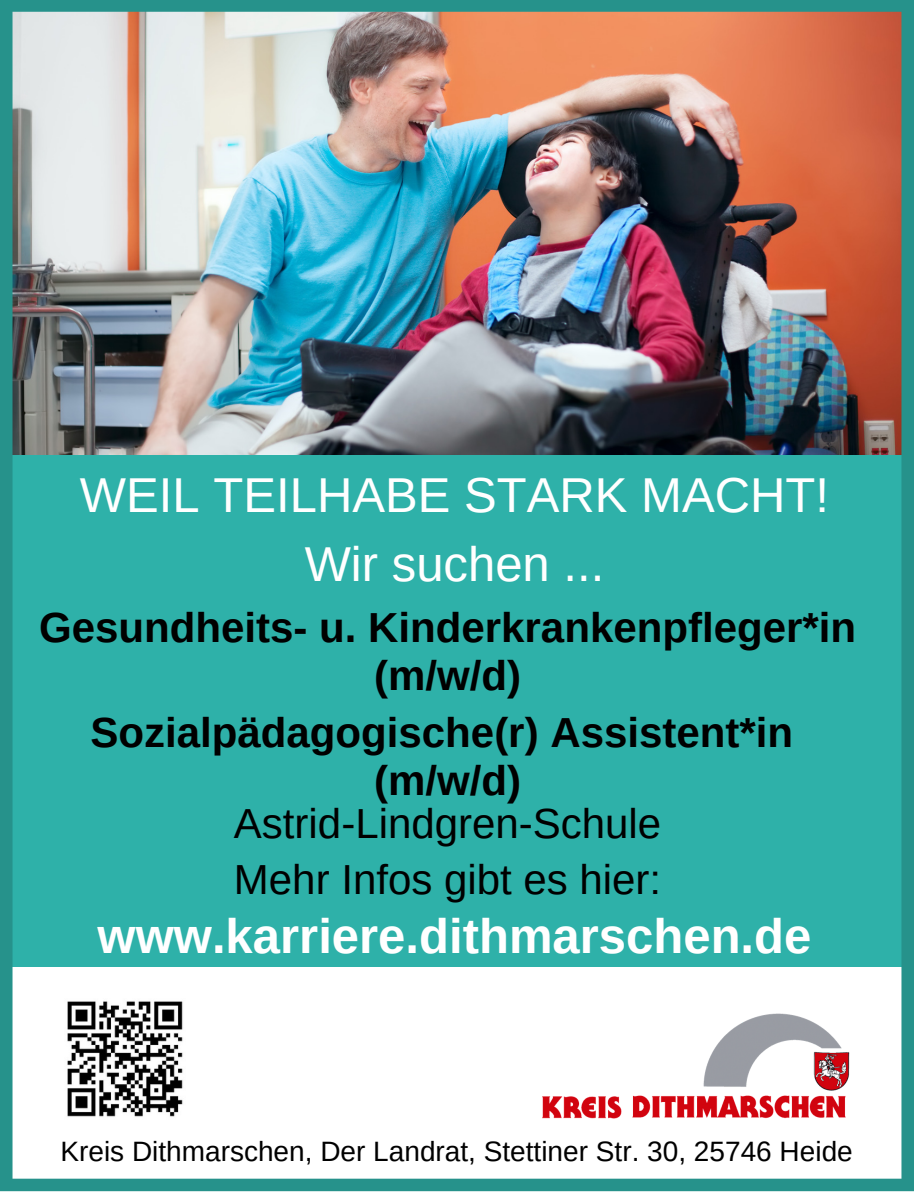
<style>
.page{position:relative;width:914px;height:1192px;background:#fff}
.page>*{position:absolute;margin:0;border:0;box-sizing:border-box;transform-origin:0 0}
.t1{font:49px/68.6px "Arimo";color:#fff;text-align:center}
.t2{font:700 49px "Arimo";color:#fff}
.t3{font:700 42px/48.3px "Arimo";color:#000;text-align:center}
.t4{font:42px/56px "Arimo";color:#000}
.t5{font:28px "Arimo";color:#000}
</style>
<div class="page">
<img style="left:0;top:0;width:914px;height:1191px">
<p class="t1" style="left:80px;top:461px;width:750px">WEIL TEILHABE STARK MACHT!<br>Wir suchen ...</p>
<p class="t3" style="left:39px;top:603px;width:818px">Gesundheits- u. Kinderkrankenpfleger*in (m/w/d)</p>
<p class="t3" style="left:90px;top:708px;width:704px">Sozialpädagogische(r) Assistent*in (m/w/d)</p>
<p class="t4" style="left:234px;top:795px;width:429px">Astrid-Lindgren-Schule<br>Mehr Infos gibt es hier:</p>
<p class="t2" style="left:98px;top:908px;width:715px">www.karriere.dithmarschen.de</p>
<p class="t5" style="left:60px;top:1135px;width:793px">Kreis Dithmarschen, Der Landrat, Stettiner Str. 30, 25746 Heide</p>
</div>
